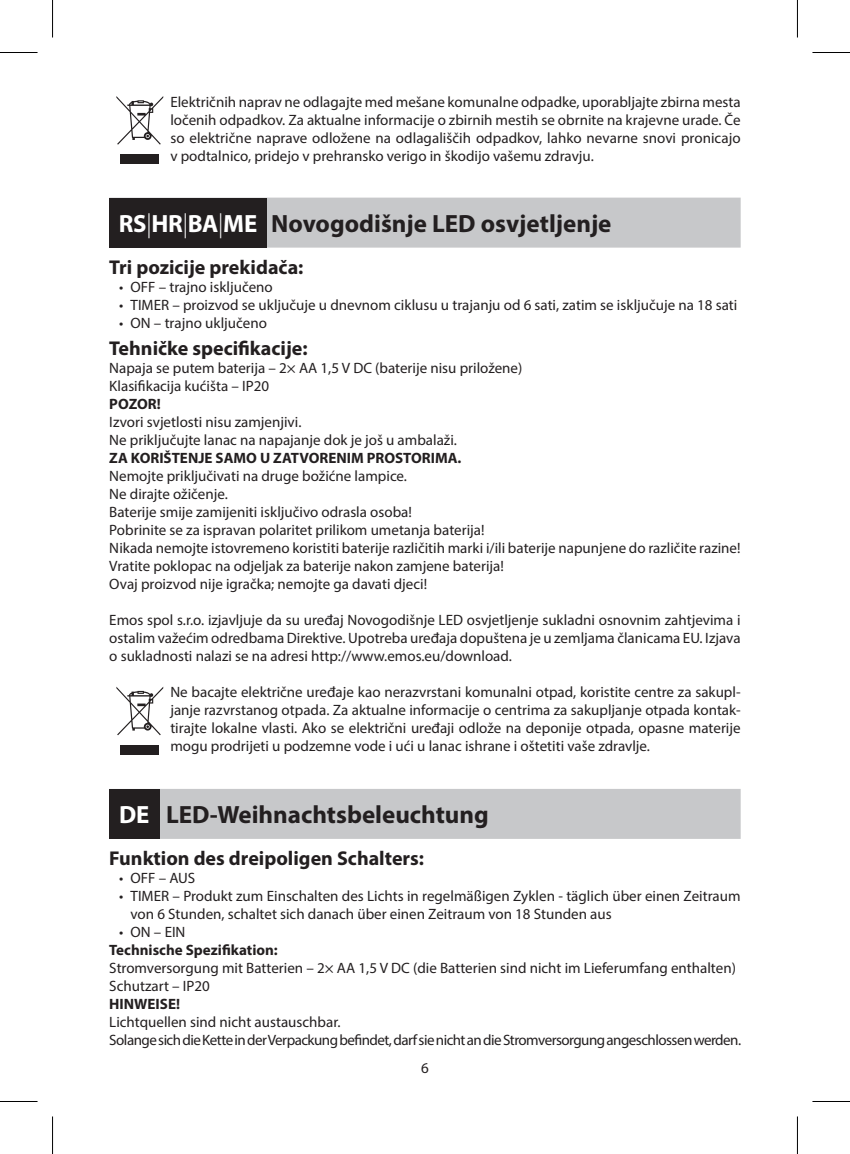
<style>
.page{position:relative;width:850px;height:1154px;background:#fff}
.page>*{position:absolute;margin:0;border:0;box-sizing:border-box;transform-origin:0 0}
.t1{font:700 25px "Myriad Pro";color:#231f20}
.t2{font:700 20px "Myriad Pro";color:#231f20}
.t3{font:15px/18px "Myriad Pro";color:#231f20}
.t4{font:15px/18px "Myriad Pro";letter-spacing:-.035em;color:#231f20}
.t5{font:700 15px "Myriad Pro";color:#231f20}
.s1{color:#fff}
.s2{font-weight:300;color:#fff}
</style>
<div class="page">
<div style="left:109px;top:198px;width:631px;height:50px;background:#c7c8ca"></div>
<div style="left:109px;top:789px;width:631px;height:50px;background:#c7c8ca"></div>
<svg style="left:116px;top:96px;width:47px;height:49px"></svg>
<div style="left:120px;top:154px;width:39px;height:10px;background:#231f20"></div>
<div style="left:109px;top:198px;width:158px;height:50px;background:#231f20"></div>
<svg style="left:116px;top:687px;width:47px;height:48px"></svg>
<div style="left:120px;top:745px;width:39px;height:9px;background:#231f20"></div>
<div style="left:109px;top:788px;width:50px;height:50px;background:#231f20"></div>
<hr style="left:0;top:52px;width:38px;height:1px;background:#000">
<hr style="left:812px;top:52px;width:37px;height:1px;background:#000">
<hr style="left:0;top:1101px;width:38px;height:1px;background:#000">
<hr style="left:812px;top:1101px;width:37px;height:1px;background:#000">
<hr style="left:52px;top:0;width:1px;height:38px;background:#000">
<hr style="left:52px;top:1116px;width:1px;height:38px;background:#000">
<hr style="left:796px;top:0;width:1px;height:38px;background:#000">
<hr style="left:796px;top:1116px;width:1px;height:38px;background:#000">
<p class="t3" style="left:170px;top:92px;width:571px;text-align:justify">Električnih naprav ne odlagajte med mešane komunalne odpadke, uporabljajte zbirna mesta ločenih odpadkov. Za aktualne informacije o zbirnih mestih se obrnite na krajevne urade. Če so električne naprave odložene na odlagališčih odpadkov, lahko nevarne snovi pronicajo v podtalnico, pridejo v prehransko verigo in škodijo vašemu zdravju.</p>
<h1 class="t1" style="left:119px;top:207px;width:494px"><span class="s1">RS</span><span class="s2">|</span><span class="s1">HR</span><span class="s2">|</span><span class="s1">BA</span><span class="s2">|</span><span class="s1">ME</span> Novogodišnje LED osvjetljenje</h1>
<h2 class="t2" style="left:109px;top:254px;width:195px">Tri pozicije prekidača:</h2>
<p class="t3" style="left:119px;top:277px;width:155px">• OFF – trajno isključeno</p>
<p class="t3" style="left:119px;top:295px;width:619px">• TIMER – proizvod se uključuje u dnevnom ciklusu u trajanju od 6 sati, zatim se isključuje na 18 sati</p>
<p class="t3" style="left:119px;top:313px;width:149px">• ON – trajno uključeno</p>
<h2 class="t2" style="left:109px;top:335px;width:200px">Tehničke specifikacije:</h2>
<p class="t3" style="left:109px;top:359px;width:414px">Napaja se putem baterija – 2× AA 1,5 V DC (baterije nisu priložene)<br>Klasifikacija kućišta – IP20</p>
<p class="t5" style="left:109px;top:394px;width:53px">POZOR!</p>
<p class="t3" style="left:109px;top:413px;width:349px">Izvori svjetlosti nisu zamjenjivi.<br>Ne priključujte lanac na napajanje dok je još u ambalaži.</p>
<p class="t5" style="left:109px;top:448px;width:353px">ZA KORIŠTENJE SAMO U ZATVORENIM PROSTORIMA.</p>
<p class="t3" style="left:109px;top:467px;width:632px">Nemojte priključivati na druge božićne lampice.<br>Ne dirajte ožičenje.<br>Baterije smije zamijeniti isključivo odrasla osoba!<br>Pobrinite se za ispravan polaritet prilikom umetanja baterija!<br>Nikada nemojte istovremeno koristiti baterije različitih marki i/ili baterije napunjene do različite razine!<br>Vratite poklopac na odjeljak za baterije nakon zamjene baterija!<br>Ovaj proizvod nije igračka; nemojte ga davati djeci!</p>
<p class="t3" style="left:109px;top:611px;width:632px;text-align:justify">Emos spol s.r.o. izjavljuje da su uređaj Novogodišnje LED osvjetljenje sukladni osnovnim zahtjevima i ostalim važećim odredbama Direktive. Upotreba uređaja dopuštena je u zemljama članicama EU. Izjava o sukladnosti nalazi se na adresi http://www.emos.eu/download.</p>
<p class="t3" style="left:170px;top:683px;width:571px;text-align:justify">Ne bacajte električne uređaje kao nerazvrstani komunalni otpad, koristite centre za sakupl&shy;janje razvrstanog otpada. Za aktualne informacije o centrima za sakupljanje otpada kontak&shy;tirajte lokalne vlasti. Ako se električni uređaji odlože na deponije otpada, opasne materije mogu prodrijeti u podzemne vode i ući u lanac ishrane i oštetiti vaše zdravlje.</p>
<h1 class="t1" style="left:119px;top:798px;width:371px"><span class="s1">DE</span> LED-Weihnachtsbeleuchtung</h1>
<h2 class="t2" style="left:109px;top:845px;width:316px">Funktion des dreipoligen Schalters:</h2>
<p class="t3" style="left:119px;top:869px;width:77px">• OFF – AUS</p>
<p class="t3" style="left:130px;top:887px;width:611px;text-indent:-11px">• TIMER – Produkt zum Einschalten des Lichts in regelmäßigen Zyklen - täglich über einen Zeitraum von 6 Stunden, schaltet sich danach über einen Zeitraum von 18 Stunden aus</p>
<p class="t3" style="left:119px;top:923px;width:68px">• ON – EIN</p>
<p class="t5" style="left:109px;top:940px;width:170px">Technische Spezifikation:</p>
<p class="t3" style="left:109px;top:959px;width:627px">Stromversorgung mit Batterien – 2× AA 1,5 V DC (die Batterien sind nicht im Lieferumfang enthalten)<br>Schutzart – IP20</p>
<p class="t5" style="left:109px;top:994px;width:72px">HINWEISE!</p>
<p class="t4" style="left:109px;top:1013px;width:633px">Lichtquellen sind nicht austauschbar.<br>Solange sich die Kette in der Verpackung befindet, darf sie nicht an die Stromversorgung angeschlossen werden.</p>
<p class="t3" style="left:421px;top:1059px;width:9px">6</p>
</div>
